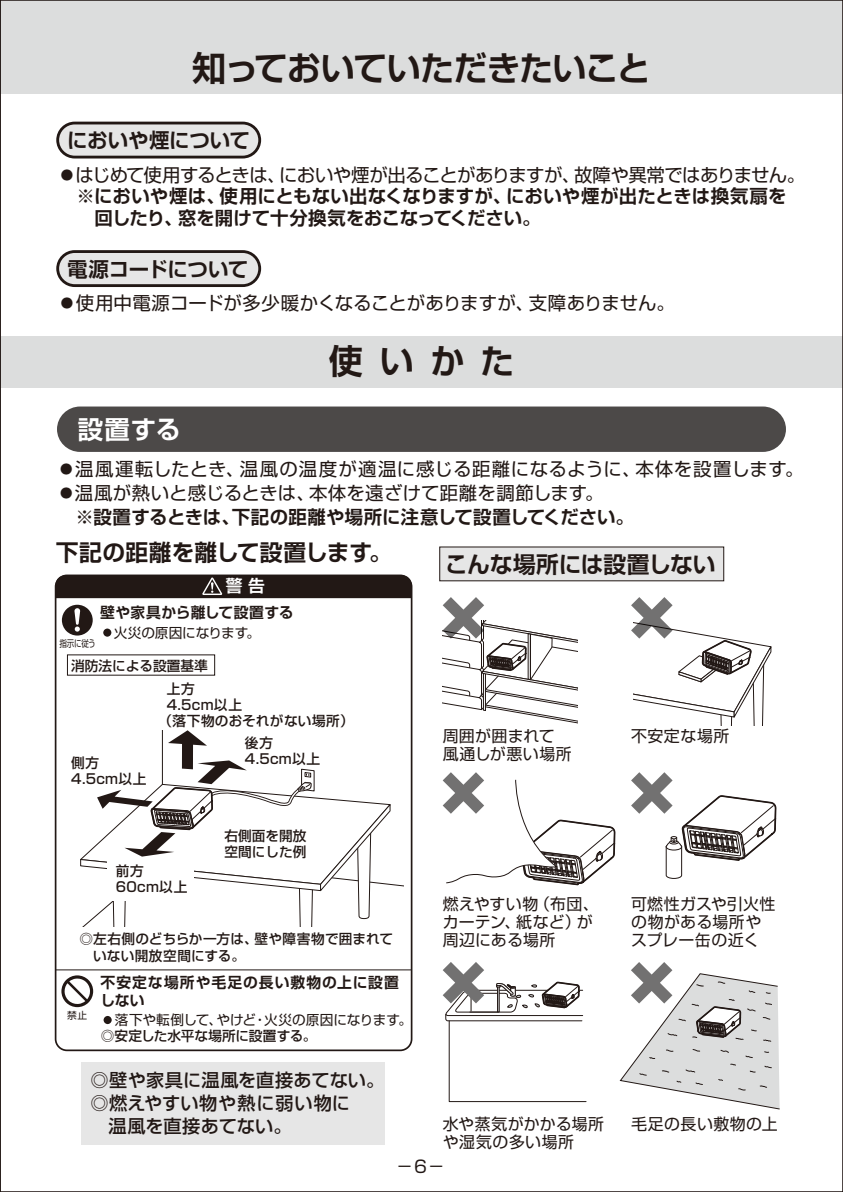
<style>
.page{position:relative;width:843px;height:1192px;background:#fff}
.page>*{position:absolute;margin:0;border:0;box-sizing:border-box;transform-origin:0 0}
.t1{font:700 34px "Shin Go Pro De";letter-spacing:-.025em;color:#221815}
.t2{font:700 25.4px "Shin Go Pro De";color:#fff}
.t3{font:700 22.8px "Shin Go Pro De";letter-spacing:-.005em;color:#221815}
.t4{font:700 20.4px "Shin Go Pro De";letter-spacing:-.015em;color:#221815}
.t5{font:700 18.4px/21.8px "Shin Go Pro De";color:#221815}
.t6{font:18.4px "Shin Go Pro";letter-spacing:-.04em;color:#221815}
.t7{font:18.4px "Shin Go Pro";letter-spacing:.03em;color:#221815}
.t8{font:18.4px "Shin Go Pro";letter-spacing:-.005em;color:#221815}
.t9{font:18.4px "Shin Go Pro";letter-spacing:.015em;color:#221815}
.t10{font:500 18.2px/22.8px "Shin Go Pro";letter-spacing:.01em;color:#221815}
.t11{font:17px "Shin Go Pro";color:#221815}
.t12{font:700 16.6px "Shin Go Pro De";color:#fff}
.t13{font:16px/18.2px "Shin Go Pro";letter-spacing:.025em;color:#221815}
.t14{font:700 14.8px/17.6px "Shin Go Pro De";letter-spacing:.065em;color:#221815}
.t15{font:700 14.8px "Shin Go Pro De";letter-spacing:.025em;color:#221815}
.t16{font:500 13.6px/16.2px "Shin Go Pro";letter-spacing:.015em;color:#221815}
.t17{font:13.6px "Shin Go Pro";letter-spacing:-.005em;color:#221815}
.t18{font:500 13.6px "Shin Go Pro";letter-spacing:-.015em;color:#221815}
.t19{font:9.6px "Shin Go Pro";color:#221815}
.t20{font:9.4px "Shin Go Pro";letter-spacing:-.035em;color:#221815;scale:.8 1}
</style>
<div class="page">
<div style="left:0;top:0;width:842px;height:94px;background:#dcdddd"></div>
<div style="left:0;top:336px;width:842px;height:51px;background:#dcdddd"></div>
<div style="left:57px;top:406px;width:728px;height:46px;background:#4c4948;border-radius:23px"></div>
<svg style="left:80px;top:730px;width:323px;height:196px"></svg>
<svg style="left:442px;top:581px;width:174px;height:305px"></svg>
<div style="left:99px;top:624px;width:16px;height:16px;border:4px solid #fff;border-radius:50%"></div>
<svg style="left:62px;top:604px;width:31px;height:31px"></svg>
<div style="left:55px;top:574px;width:357px;height:476px;border:2px solid #221815;border-radius:11px"></div>
<div style="left:100px;top:1011px;width:16px;height:16px;border:4px solid #fff;border-radius:50%"></div>
<svg style="left:61px;top:975px;width:32px;height:31px"></svg>
<div style="left:439px;top:547px;width:284px;height:33px;background:#e6e6e6"></div>
<div style="left:81px;top:1062px;width:303px;height:82px;background:#e6e6e6"></div>
<div style="left:58px;top:123px;width:202px;height:34px;background:#e6e6e6;border-radius:17px"></div>
<div style="left:56px;top:122px;width:205px;height:36px;border:3px solid #221815;border-radius:17px"></div>
<div style="left:58px;top:251px;width:202px;height:34px;background:#e6e6e6;border-radius:17px"></div>
<div style="left:56px;top:250px;width:205px;height:37px;border:3px solid #221815;border-radius:17px"></div>
<div style="left:56px;top:575px;width:355px;height:23px;background:#221815"></div>
<hr style="left:56px;top:969px;width:355px;height:1px;background:#221815">
<svg style="left:631px;top:597px;width:146px;height:282px"></svg>
<svg style="left:442px;top:962px;width:145px;height:140px"></svg>
<svg style="left:619px;top:962px;width:161px;height:148px"></svg>
<h1 class="t1" style="left:192px;top:40px;width:460px">知っておいていただきたいこと</h1>
<h3 class="t4" style="left:67px;top:124px;width:184px">においや煙について</h3>
<h3 class="t6" style="left:58px;top:159px;width:748px">●はじめて使用するときは、においや煙が出ることがありますが、故障や異常ではありません。</h3>
<h3 class="t5" style="left:76px;top:183px;width:712px;text-indent:-18px">　※においや煙は、使用にともない出なくなりますが、においや煙が出たときは換気扇を　回したり、窓を開けて十分換気をおこなってください。</h3>
<h3 class="t4" style="left:67px;top:252px;width:182px">電源コードについて</h3>
<h3 class="t8" style="left:58px;top:288px;width:618px">●使用中電源コードが多少暖かくなることがありますが、支障ありません。</h3>
<h2 class="t2" style="left:78px;top:408px;width:104px">設置する</h2>
<h1 class="t1" style="left:329px;top:333px;width:187px">使いかた</h1>
<h3 class="t7" style="left:57px;top:454px;width:748px">●温風運転したとき、温風の温度が適温に感じる距離になるように、本体を設置します。</h3>
<h3 class="t9" style="left:57px;top:478px;width:548px">●温風が熱いと感じるときは、本体を遠ざけて距離を調節します。</h3>
<h3 class="t5" style="left:57px;top:504px;width:578px">　※設置するときは、下記の距離や場所に注意して設置してください。</h3>
<h3 class="t3" style="left:56px;top:533px;width:337px">下記の距離を離して設置します。</h3>
<p class="t12" style="left:226px;top:572px;width:40px">警 告</p>
<p class="t15" style="left:100px;top:600px;width:195px">壁や家具から離して設置する</p>
<p class="t17" style="left:100px;top:621px;width:161px">●火災の原因になります。</p>
<p class="t20" style="left:59px;top:635px;width:47px">指示に従う</p>
<p class="t16" style="left:71px;top:655px;width:138px">消防法による設置基準</p>
<p class="t16" style="left:167px;top:679px;width:30px">上方</p>
<p class="t16" style="left:167px;top:695px;width:77px">4.5cm以上</p>
<p class="t16" style="left:159px;top:711px;width:196px">（落下物のおそれがない場所）</p>
<p class="t16" style="left:245px;top:732px;width:30px">後方</p>
<p class="t16" style="left:71px;top:752px;width:29px">側方</p>
<p class="t16" style="left:245px;top:748px;width:77px">4.5cm以上</p>
<p class="t16" style="left:71px;top:769px;width:77px">4.5cm以上</p>
<p class="t16" style="left:116px;top:860px;width:73px">前方<br>60cm以上</p>
<p class="t16" style="left:224px;top:826px;width:83px">右側面を開放空間にした例</p>
<p class="t16" style="left:79px;top:929px;width:315px">◎左右側のどちらか一方は、壁や障害物で囲まれて　いない開放空間にする。</p>
<p class="t19" style="left:67px;top:1007px;width:21px">禁止</p>
<p class="t14" style="left:100px;top:972px;width:300px">不安定な場所や毛足の長い敷物の上に設置しない</p>
<p class="t17" style="left:101px;top:1008px;width:312px">●落下や転倒して、やけど・火災の原因になります。</p>
<p class="t18" style="left:101px;top:1024px;width:217px">◎安定した水平な場所に設置する。</p>
<h3 class="t10" style="left:90px;top:1066px;width:296px">◎壁や家具に温風を直接あてない。◎燃えやすい物や熱に弱い物に<br>　温風を直接あてない。</h3>
<h3 class="t3" style="left:445px;top:545px;width:272px">こんな場所には設置しない</h3>
<p class="t13" style="left:442px;top:724px;width:130px">周囲が囲まれて風通しが悪い場所</p>
<p class="t13" style="left:631px;top:724px;width:100px">不安定な場所</p>
<p class="t13" style="left:442px;top:892px;width:157px">燃えやすい物（布団、カーテン、紙など）が周辺にある場所</p>
<p class="t13" style="left:631px;top:892px;width:146px">可燃性ガスや引火性の物がある場所やスプレー缶の近く</p>
<p class="t13" style="left:442px;top:1112px;width:163px">水や蒸気がかかる場所や湿気の多い場所</p>
<p class="t13" style="left:631px;top:1112px;width:148px">毛足の長い敷物の上</p>
<p class="t11" style="left:396px;top:1151px;width:50px">－6－</p>
</div>
